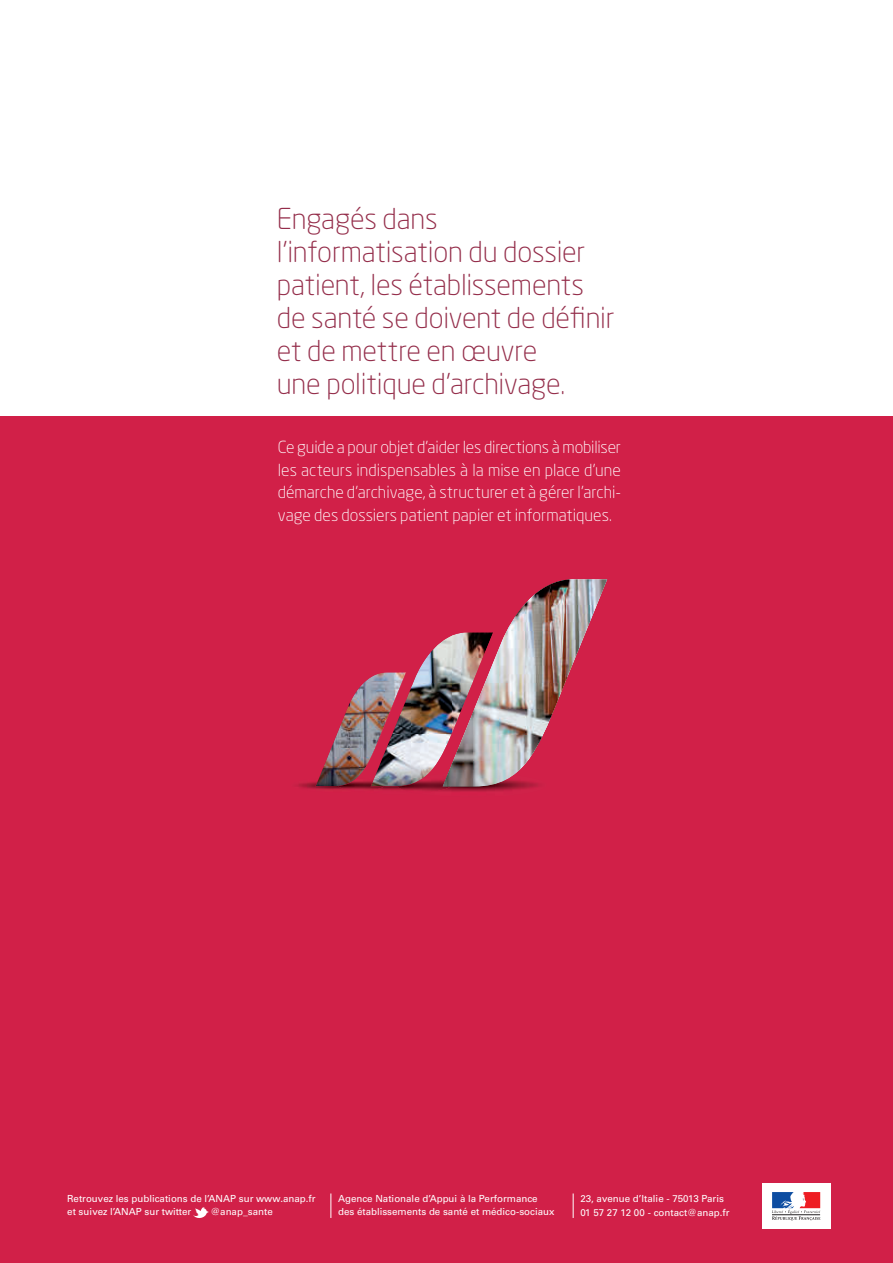
<style>
.page{position:relative;width:893px;height:1263px;background:#fff}
.page>*{position:absolute;margin:0;border:0;box-sizing:border-box;transform-origin:0 0}
.t1{font:300 28.5px/33px "Neo Sans Pro";letter-spacing:-.01em;color:#942d4a}
.t2{font:300 16.5px/22.5px "Neo Sans Pro";color:#fff;text-align:justify}
.t3{font:9.75px/13.5px "Univers LT";color:#fff}
</style>
<div class="page">
<div style="left:0;top:417px;width:893px;height:846px;background:#d12048"></div>
<svg style="left:573px;top:1193px;width:1px;height:25px"></svg>
<svg style="left:331px;top:1193px;width:1px;height:25px"></svg>
<div style="left:762px;top:1183px;width:68px;height:46px;background:#fff"></div>
<svg style="left:772px;top:1192px;width:48px;height:28px"></svg>
<svg style="left:193px;top:1207px;width:16px;height:11px"></svg>
<img style="left:451px;top:786px;width:87px;height:6px">
<img style="left:398px;top:786px;width:53px;height:6px">
<img style="left:296px;top:782px;width:42px;height:8px">
<img style="left:338px;top:786px;width:46px;height:5px">
<img style="left:452px;top:579px;width:155px;height:207px">
<img style="left:413px;top:632px;width:80px;height:51px">
<img style="left:406px;top:683px;width:87px;height:52px">
<img style="left:406px;top:735px;width:46px;height:51px">
<img style="left:316px;top:672px;width:90px;height:114px">
<h1 class="t1" style="left:277px;top:201px;width:339px">Engagés dans l’informatisation du dossier patient, les établissements de santé se doivent de définir et de mettre en œuvre<br>une politique d’archivage.</h1>
<h2 class="t2" style="left:278px;top:436px;width:345px">Ce guide a pour objet d’aider les directions à mobi liser les acteurs indispensables à la mise en place d’une démarche d’archivage, à structurer et à gérer l’archi&shy;vage des dossiers patient papier et informatiques.</h2>
<p class="t3" style="left:67px;top:1192px;width:250px">Retrouvez les publications de l’ANAP sur www.anap.fr et suivez l’ANAP sur twitter</p>
<p class="t3" style="left:210px;top:1206px;width:64px">@anap_sante</p>
<p class="t3" style="left:338px;top:1192px;width:218px">Agence Nationale d’Appui à la Performance des établissements de santé et médico-sociaux</p>
<p class="t3" style="left:580px;top:1193px;width:151px">23, avenue d’Italie - 75013 Paris<br>01 57 27 12 00 - contact@anap.fr</p>
</div>
